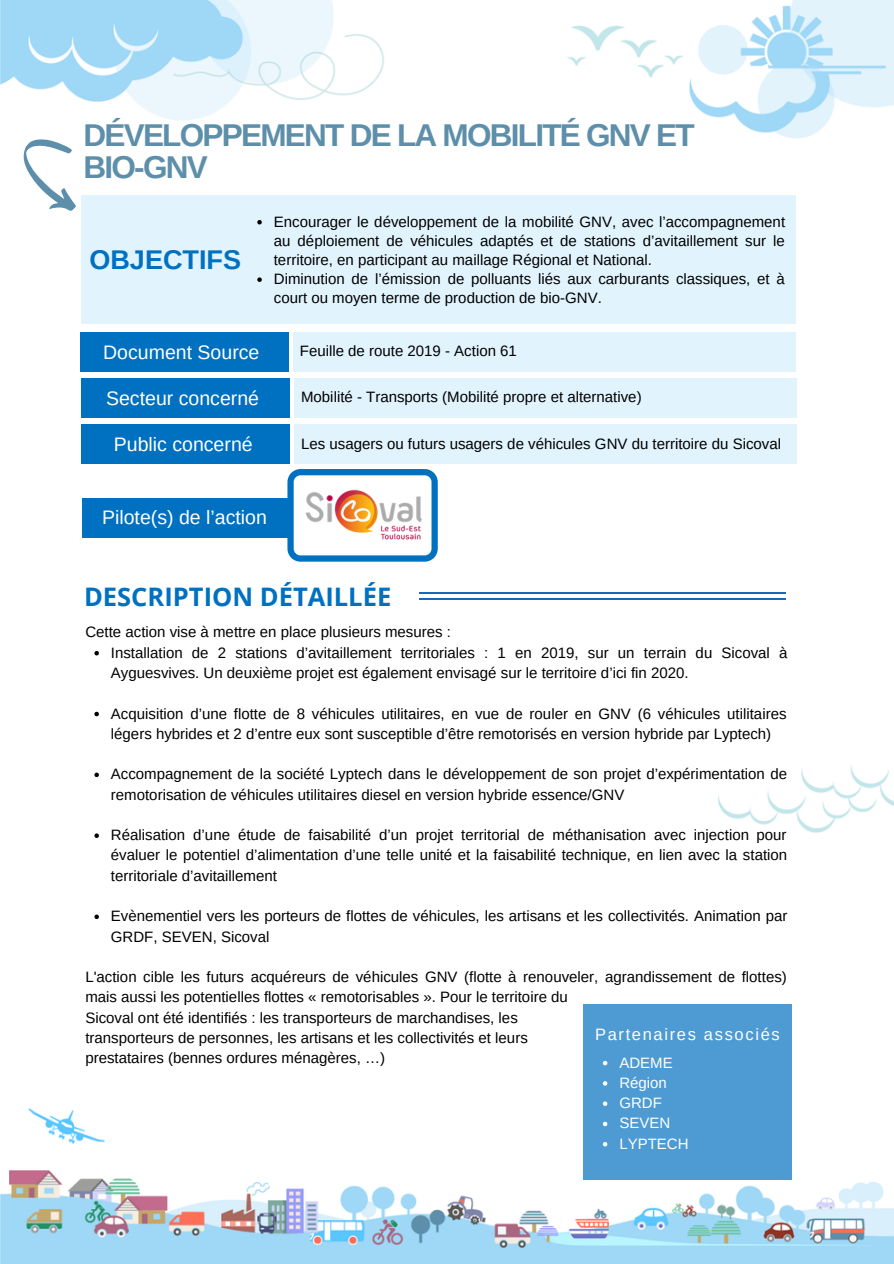
<style>
.page{position:relative;width:894px;height:1264px;background:#fff}
.page>*{position:absolute;margin:0;border:0;box-sizing:border-box;transform-origin:0 0}
.t1{font:700 31.5px/31.5px "Arimo";letter-spacing:-.055em;color:#5d8faa}
.t2{font:700 27px "Arimo";color:#0070c0}
.t3{font:700 25.5px "Open Sans";color:#0070c0}
.t4{font:19.5px "Arimo";color:#fff}
.t5{font:16.5px "Arimo";letter-spacing:.1em;color:#fff}
.t6{font:15px/20.2px "Arimo";color:#000}
.t7{font:15px "Arimo";color:#fff}
</style>
<div class="page">
<img style="left:0;top:0;width:893px;height:1263px">
<hr style="left:211px;top:592px;width:574px;height:1px;background:#166ab8">
<hr style="left:211px;top:598px;width:574px;height:1px;background:#166ab8">
<div style="left:81px;top:378px;width:209px;height:39px;background:#0070c0"></div>
<div style="left:81px;top:424px;width:209px;height:40px;background:#0070c0"></div>
<div style="left:294px;top:378px;width:502px;height:39px;background:#e1f3fc"></div>
<div style="left:294px;top:424px;width:502px;height:40px;background:#e1f3fc"></div>
<svg style="left:287px;top:469px;width:150px;height:92px"></svg>
<div style="left:82px;top:498px;width:209px;height:39px;background:#0070c0"></div>
<div style="left:78px;top:574px;width:340px;height:50px;background:#fff"></div>
<div style="left:80px;top:332px;width:208px;height:39px;background:#0070c0"></div>
<div style="left:293px;top:332px;width:502px;height:39px;background:#e1f3fc"></div>
<div style="left:81px;top:195px;width:714px;height:129px;background:#e1f3fc"></div>
<svg style="left:5px;top:125px;width:98px;height:96px"></svg>
<svg style="left:94px;top:651px;width:5px;height:4px"></svg>
<svg style="left:94px;top:711px;width:5px;height:5px"></svg>
<svg style="left:94px;top:772px;width:5px;height:5px"></svg>
<svg style="left:94px;top:833px;width:5px;height:5px"></svg>
<svg style="left:94px;top:914px;width:5px;height:5px"></svg>
<img style="left:298px;top:482px;width:131px;height:66px">
<svg style="left:257px;top:220px;width:5px;height:4px"></svg>
<svg style="left:257px;top:277px;width:5px;height:5px"></svg>
<div style="left:583px;top:1004px;width:208px;height:175px;background:#4e9bd3"></div>
<svg style="left:602px;top:1060px;width:5px;height:5px"></svg>
<svg style="left:602px;top:1081px;width:5px;height:4px"></svg>
<svg style="left:602px;top:1101px;width:5px;height:4px"></svg>
<svg style="left:602px;top:1121px;width:5px;height:5px"></svg>
<svg style="left:602px;top:1142px;width:5px;height:4px"></svg>
<p class="t1" style="left:83px;top:120px;width:612px">DÉVELOPPEMENT DE LA MOBILITÉ GNV ET<br>BIO-GNV</p>
<p class="t2" style="left:89px;top:245px;width:153px">OBJECTIFS</p>
<p class="t6" style="left:274px;top:212px;width:512px;line-height:19.2px;text-align:justify">Encourager le développement de la mobilité GNV, avec l’accompagnement au déploiement de véhicules adaptés et de stations d’avitaillement sur le territoire, en participant au maillage Régional et National.</p>
<p class="t6" style="left:274px;top:269px;width:512px;line-height:19.2px">Diminution de l’émission de polluants liés aux carburants classiques, et à court ou moyen terme de production de bio-GNV.</p>
<p class="t4" style="left:103px;top:341px;width:158px">Document Source</p>
<p class="t6" style="left:300px;top:341px;width:218px">Feuille de route 2019 - Action 61</p>
<p class="t4" style="left:106px;top:387px;width:154px">Secteur concerné</p>
<p class="t4" style="left:114px;top:433px;width:140px">Public concerné</p>
<p class="t4" style="left:102px;top:506px;width:166px">Pilote(s) de l’action</p>
<p class="t6" style="left:301px;top:387px;width:342px">Mobilité - Transports (Mobilité propre et alternative)</p>
<p class="t6" style="left:301px;top:433px;width:481px">Les usagers ou futurs usagers de véhicules GNV du territoire du Sicoval</p>
<p class="t3" style="left:84px;top:578px;width:309px">DESCRIPTION DÉTAILLÉE</p>
<p class="t6" style="left:85px;top:622px;width:367px">Cette action vise à mettre en place plusieurs mesures :</p>
<p class="t6" style="left:111px;top:642px;width:678px">Installation de 2 stations d’avitaillement territoriales : 1 en 2019, sur un terrain du Sicoval à<br>Ayguesvives. Un deuxième projet est également envisagé sur le territoire d’ici fin 2020.</p>
<p class="t6" style="left:111px;top:703px;width:677px">Acquisition d’une flotte de 8 véhicules utilitaires, en vue de rouler en GNV (6 véhicules utilitaires légers hybrides et 2 d’entre eux sont susceptible d’être remotorisés en version hybride par Lyptech)</p>
<p class="t6" style="left:111px;top:764px;width:677px">Accompagnement de la société Lyptech dans le développement de son projet d’expérimentation de remotorisation de véhicules utilitaires diesel en version hybride essence/GNV</p>
<p class="t6" style="left:111px;top:824px;width:677px;text-align:justify">Réalisation d’une étude de faisabilité d’un projet territorial de méthanisation avec injection pour évaluer le potentiel d’alimentation d’une telle unité et la faisabilité technique, en lien avec la station territoriale d’avitaillement</p>
<p class="t6" style="left:111px;top:906px;width:678px">Evènementiel vers les porteurs de flottes de véhicules, les artisans et les collectivités. Animation par<br>GRDF, SEVEN, Sicoval</p>
<p class="t6" style="left:85px;top:966px;width:702px">L'action cible les futurs acquéreurs de véhicules GNV (flotte à renouveler, agrandissement de flottes) mais aussi les potentielles flottes « remotorisables ». Pour le territoire du</p>
<p class="t6" style="left:85px;top:1007px;width:434px">Sicoval ont été identifiés : les transporteurs de marchandises, les</p>
<p class="t6" style="left:85px;top:1027px;width:444px">transporteurs de personnes, les artisans et les collectivités et leurs</p>
<p class="t6" style="left:85px;top:1047px;width:301px">prestataires (bennes ordures ménagères, …)</p>
<p class="t5" style="left:595px;top:1025px;width:186px">Partenaires associés</p>
<p class="t7" style="left:619px;top:1054px;width:55px">ADEME</p>
<p class="t7" style="left:619px;top:1074px;width:49px">Région</p>
<p class="t7" style="left:619px;top:1094px;width:44px">GRDF</p>
<p class="t7" style="left:619px;top:1114px;width:52px">SEVEN</p>
<p class="t7" style="left:619px;top:1135px;width:71px">LYPTECH</p>
</div>
